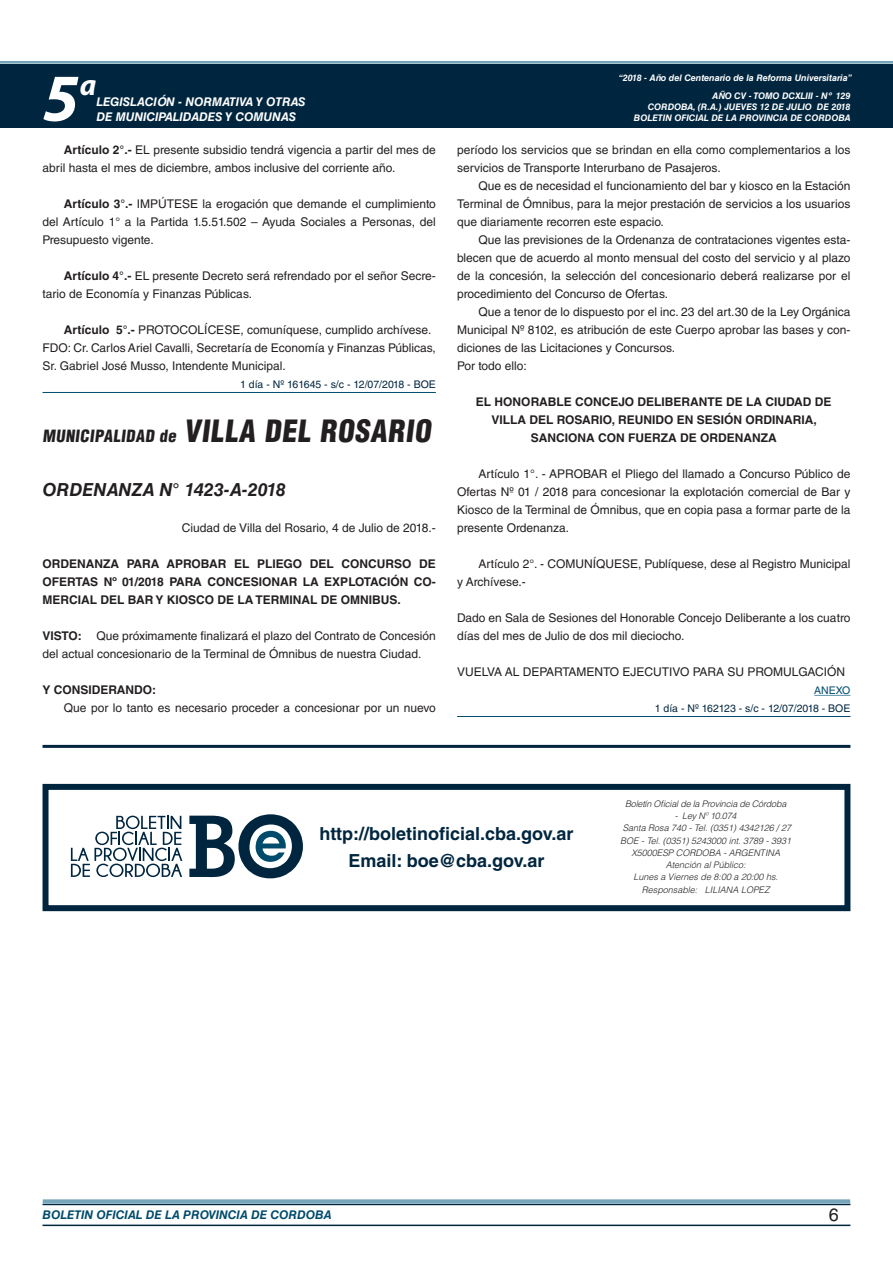
<style>
.page{position:relative;width:893px;height:1263px;background:#fff}
.page>*{position:absolute;margin:0;border:0;box-sizing:border-box;transform-origin:0 0}
.t1{font:italic 700 67.5px "Myriad Pro";color:#fff}
.TEXTO_BASE{font:900 condensed 30px "Helvetica LT Std";color:#231f20}
.t2{font:italic 700 30px "Myriad Pro";color:#fff}
.RESUELVE{font:700 18px "Helvetica LT Std";color:#00263f}
.DOC__N{font:italic 700 18px "Helvetica LT Std";color:#231f20}
.t3{font:18px "Helvetica LT Std";color:#231f20}
.TEXTO_BASE-2{font:900 condensed 16.5px "Helvetica LT Std";color:#231f20}
.TEXTO_BASE-3{font:12px/18px "Helvetica LT Std";color:#231f20}
.TEXTO_BASE-4{font:700 12px/18px "Helvetica LT Std";color:#231f20;text-align:justify}
.RESUELVE-2{font:700 12px "Helvetica LT Std";color:#231f20}
.t4{font:italic 700 12px "Helvetica LT Std";color:#fff}
.FECHA{font:12px "Helvetica LT Std";color:#231f20}
.t5{font:italic 700 12px "Helvetica LT Std";color:#004b6c}
.FECHA_DE_PUBLICACIÓN{font:10.5px "Helvetica LT Std";color:#00263f}
.FECHA_DE_VENCIMIENTO{font:10.5px "Helvetica LT Std";color:#00263f}
.ANEXO{font:10.5px "Helvetica LT Std";color:#004b6c}
.TEXTO_REMATE_HOJA_FI{font:italic 300 9px "Helvetica LT Std";color:#231f20}
.t6{font:italic 700 9px/10.8px "Helvetica LT Std";color:#fff;text-align:right}
.TEXTO_REMATE_HOJA_FI-2{font:italic 300 9px "Helvetica LT Std";letter-spacing:-.02em;color:#231f20}
.s1{font-weight:700}
</style>
<div class="page">
<div style="left:0;top:61px;width:893px;height:6px;background:#fff;opacity:.75"></div>
<div style="left:0;top:64px;width:893px;height:64px;background:#00263f"></div>
<hr style="left:43px;top:1224px;width:807px;height:2px;background:#00263f">
<div style="left:42px;top:1198px;width:809px;height:8px;background:#fff;opacity:.75"></div>
<hr style="left:43px;top:392px;width:393px;height:1px;background:#004b6c">
<hr style="left:814px;top:695px;width:36px;height:1px;background:#5c93aa">
<hr style="left:457px;top:716px;width:393px;height:1px;background:#004b6c">
<div style="left:43px;top:784px;width:807px;height:127px;border:6px solid #00263f"></div>
<svg style="left:189px;top:814px;width:114px;height:64px"></svg>
<svg style="left:71px;top:816px;width:111px;height:61px"></svg>
<hr style="left:43px;top:745px;width:807px;height:3px;background:#00263f">
<h1 class="t1" style="left:43px;top:54px;width:38px">5</h1>
<h2 class="t2" style="left:80px;top:66px;width:18px">a</h2>
<p class="t4" style="left:96px;top:95px;width:211px">LEGISLACIÓN - NORMATIVA Y OTRAS</p>
<p class="t4" style="left:96px;top:109px;width:201px">DE MUNICIPALIDADES Y COMUNAS</p>
<p class="TEXTO_BASE-3" style="left:43px;top:141px;width:395px;text-indent:21px"><span class="s1">Artículo 2°.-</span> EL presente subsidio tendrá vigencia a partir del mes de abril hasta el mes de diciembre, ambos inclusive del corriente año.</p>
<p class="TEXTO_BASE-3" style="left:43px;top:195px;width:395px;text-align:justify;text-indent:21px"><span class="s1">Artículo 3°.-</span> IMPÚTESE la erogación que demande el cumplimiento del Artículo 1° a la Partida 1.5.51.502 – Ayuda Sociales a Personas, del Presupuesto vigente.</p>
<p class="TEXTO_BASE-3" style="left:43px;top:267px;width:395px;text-indent:21px"><span class="s1">Artículo 4°.-</span> EL presente Decreto será refrendado por el señor Secre&shy;tario de Economía y Finanzas Públicas.</p>
<p class="TEXTO_BASE-3" style="left:64px;top:321px;width:369px"><span class="s1">Artículo 5°.-</span> PROTOCOLÍCESE, comuníquese, cumplido archívese.</p>
<p class="TEXTO_BASE-3" style="left:43px;top:339px;width:395px">FDO: Cr. Carlos Ariel Cavalli, Secretaría de Economía y Finanzas Públicas,<br>Sr. Gabriel José Musso, Intendente Municipal.</p>
<p class="FECHA_DE_PUBLICACIÓN" style="left:240px;top:378px;width:197px">1 día - Nº 161645 - s/c - 12/07/2018 - BOE</p>
<p class="TEXTO_BASE-2" style="left:43px;top:425px;width:138px">MUNICIPALIDAD de</p>
<p class="TEXTO_BASE" style="left:184px;top:412px;width:253px">VILLA DEL ROSARIO</p>
<p class="DOC__N" style="left:43px;top:478px;width:245px">ORDENANZA N° 1423-A-2018</p>
<p class="FECHA" style="left:182px;top:521px;width:256px">Ciudad de Villa del Rosario, 4 de Julio de 2018.-</p>
<p class="TEXTO_BASE-4" style="left:43px;top:554px;width:395px">ORDENANZA PARA APROBAR EL PLIEGO DEL CONCURSO DE OFERTAS Nº 01/2018 PARA CONCESIONAR LA EXPLOTACIÓN CO-MERCIAL DEL BAR Y KIOSCO DE LA TERMINAL DE OMNIBUS.</p>
<p class="TEXTO_BASE-3" style="left:43px;top:627px;width:395px"><span class="s1">VISTO:</span> Que próximamente finalizará el plazo del Contrato de Concesión del actual concesionario de la Terminal de Ómnibus de nuestra Ciudad.</p>
<p class="TEXTO_BASE-4" style="left:43px;top:680px;width:115px">Y CONSIDERANDO:</p>
<p class="TEXTO_BASE-3" style="left:64px;top:699px;width:374px">Que por lo tanto es necesario proceder a concesionar por un nuevo</p>
<p class="t6" style="left:619px;top:72px;width:235px">“2018 - Año del Centenario de la Reforma Universitaria”</p>
<p class="t6" style="left:634px;top:91px;width:218px">AÑO CV - TOMO DCXLIII - Nº 129<br>CORDOBA, (R.A.) JUEVES 12 DE JULIO DE 2018<br>BOLETIN OFICIAL DE LA PROVINCIA DE CORDOBA</p>
<p class="TEXTO_BASE-3" style="left:457px;top:141px;width:395px">período los servicios que se brindan en ella como complementarios a los servicios de Transporte Interurbano de Pasajeros.</p>
<p class="TEXTO_BASE-3" style="left:457px;top:177px;width:395px;text-align:justify;text-indent:21px">Que es de necesidad el funcionamiento del bar y kiosco en la Estación Terminal de Ómnibus, para la mejor prestación de servicios a los usuarios que diariamente recorren este espacio.</p>
<p class="TEXTO_BASE-3" style="left:457px;top:231px;width:395px;text-align:justify;text-indent:21px">Que las previsiones de la Ordenanza de contrataciones vigentes esta&shy;blecen que de acuerdo al monto mensual del costo del servicio y al plazo de la concesión, la selección del concesionario deberá realizarse por el procedimiento del Concurso de Ofertas.</p>
<p class="TEXTO_BASE-3" style="left:457px;top:303px;width:395px;text-align:justify;text-indent:21px">Que a tenor de lo dispuesto por el inc. 23 del art.30 de la Ley Orgánica Municipal Nº 8102, es atribución de este Cuerpo aprobar las bases y con&shy;diciones de las Licitaciones y Concursos.</p>
<p class="TEXTO_BASE-3" style="left:457px;top:357px;width:71px">Por todo ello:</p>
<p class="RESUELVE-2" style="left:476px;top:394px;width:357px">EL HONORABLE CONCEJO DELIBERANTE DE LA CIUDAD DE</p>
<p class="RESUELVE-2" style="left:491px;top:412px;width:327px">VILLA DEL ROSARIO, REUNIDO EN SESIÓN ORDINARIA,</p>
<p class="RESUELVE-2" style="left:531px;top:430px;width:247px">SANCIONA CON FUERZA DE ORDENANZA</p>
<p class="TEXTO_BASE-3" style="left:457px;top:465px;width:395px;text-align:justify;text-indent:21px">Artículo 1°. - APROBAR el Pliego del llamado a Concurso Público de Ofertas Nº 01 / 2018 para concesionar la explotación comercial de Bar y Kiosco de la Terminal de Ómnibus, que en copia pasa a formar parte de la presente Ordenanza.</p>
<p class="TEXTO_BASE-3" style="left:457px;top:555px;width:395px;text-indent:21px">Artículo 2°. - COMUNÍQUESE, Publíquese, dese al Registro Municipal y Archívese.-</p>
<p class="TEXTO_BASE-3" style="left:457px;top:609px;width:395px">Dado en Sala de Sesiones del Honorable Concejo Deliberante a los cuatro días del mes de Julio de dos mil dieciocho.</p>
<p class="TEXTO_BASE-3" style="left:457px;top:663px;width:390px">VUELVA AL DEPARTAMENTO EJECUTIVO PARA SU PROMULGACIÓN</p>
<p class="ANEXO" style="left:814px;top:684px;width:38px">ANEXO</p>
<p class="FECHA_DE_VENCIMIENTO" style="left:655px;top:702px;width:197px">1 día - Nº 162123 - s/c - 12/07/2018 - BOE</p>
<p class="RESUELVE" style="left:320px;top:823px;width:255px">http://boletinoficial.cba.gov.ar</p>
<p class="RESUELVE" style="left:348px;top:850px;width:198px">Email: boe@cba.gov.ar</p>
<p class="TEXTO_REMATE_HOJA_FI-2" style="left:625px;top:798px;width:163px">Boletín Oficial de la Provincia de Córdoba</p>
<p class="TEXTO_REMATE_HOJA_FI-2" style="left:675px;top:810px;width:63px">- Ley Nº 10.074</p>
<p class="TEXTO_REMATE_HOJA_FI" style="left:623px;top:822px;width:170px">Santa Rosa 740 - Tel. (0351) 4342126 / 27</p>
<p class="TEXTO_REMATE_HOJA_FI" style="left:620px;top:835px;width:173px">BOE - Tel. (0351) 5243000 int. 3789 - 3931</p>
<p class="TEXTO_REMATE_HOJA_FI" style="left:631px;top:847px;width:150px">X5000ESP CORDOBA - ARGENTINA</p>
<p class="TEXTO_REMATE_HOJA_FI" style="left:666px;top:859px;width:82px">Atención al Público:</p>
<p class="TEXTO_REMATE_HOJA_FI" style="left:633px;top:872px;width:146px">Lunes a Viernes de 8:00 a 20:00 hs.</p>
<p class="TEXTO_REMATE_HOJA_FI" style="left:642px;top:884px;width:129px">Responsable: LILIANA LOPEZ</p>
<p class="t5" style="left:43px;top:1208px;width:290px">BOLETIN OFICIAL DE LA PROVINCIA DE CORDOBA</p>
<h3 class="t3" style="left:829px;top:1204px;width:12px">6</h3>
</div>
